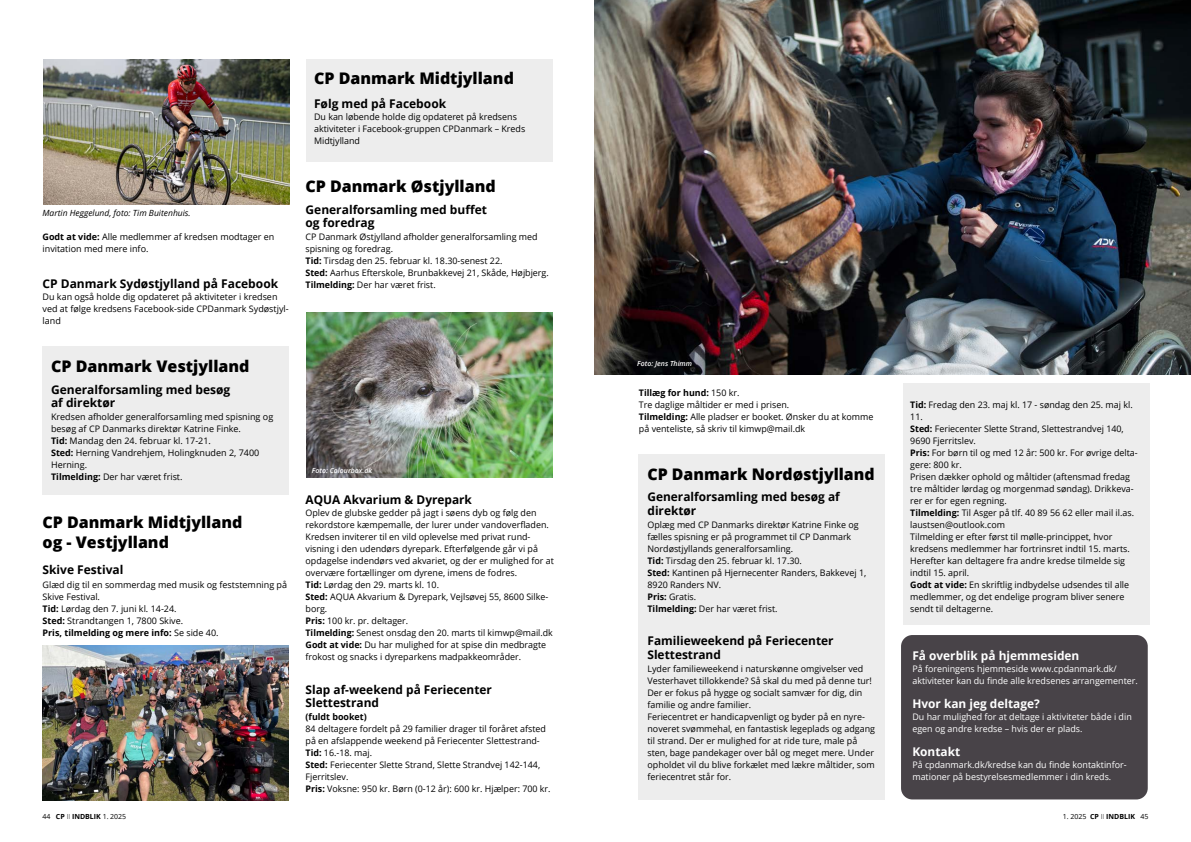
<style>
.page{position:relative;width:1191px;height:842px;background:#fff}
.page>*{position:absolute;margin:0;border:0;box-sizing:border-box;transform-origin:0 0}
.t1{font:800 16px "Open Sans";color:#000}
.t2{font:800 16px/20px "Open Sans";color:#000}
.t3{font:700 12px/13px "Open Sans";color:#000}
.t4{font:700 12px "Open Sans";color:#fff}
.t5{font:9px/12px "Open Sans";color:#000}
.t6{font:9px/12px "Open Sans";color:#fff}
.t7{font:700 9px "Open Sans";color:#000}
.t8{font:italic 8.5px "Open Sans";color:#000}
.t9{font:700 7px "Open Sans";color:#000}
.t10{font:italic 600 7px "Open Sans";color:#fff}
.s1{font-weight:700}
.s2{font-weight:400}
.s3{font-weight:300}
</style>
<div class="page">
<div style="left:638px;top:454px;width:246px;height:345px;background:#ededed"></div>
<img style="left:43px;top:59px;width:246px;height:146px">
<div style="left:43px;top:346px;width:246px;height:149px;background:#ededed"></div>
<div style="left:306px;top:60px;width:247px;height:102px;background:#ededed"></div>
<div style="left:902px;top:383px;width:247px;height:242px;background:#ededed"></div>
<img style="left:43px;top:646px;width:245px;height:154px">
<img style="left:307px;top:313px;width:245px;height:164px">
<img style="left:595px;top:0;width:596px;height:374px">
<div style="left:901px;top:635px;width:246px;height:164px;background:#484348;border-radius:11px"></div>
<p class="t8" style="left:43px;top:207px;width:150px">Martin Heggelund, foto: Tim Buitenhuis.</p>
<p class="t5" style="left:43px;top:231px;width:233px"><span class="s1">Godt at vide:</span> Alle medlemmer af kredsen modtager en invitation med mere info.</p>
<h2 class="t3" style="left:43px;top:277px;width:237px">CP Danmark Sydøstjylland på Facebook</h2>
<p class="t5" style="left:43px;top:291px;width:248px">Du kan også holde dig opdateret på aktiviteter i kredsen ved at følge kredsens Facebook-side CPDanmark Sydøstjyl&shy;land</p>
<h1 class="t1" style="left:51px;top:354px;width:200px">CP Danmark Vestjylland</h1>
<h2 class="t3" style="left:51px;top:383px;width:181px">Generalforsamling med besøg af direktør</h2>
<p class="t5" style="left:51px;top:411px;width:224px">Kredsen afholder generalforsamling med spisning og besøg af CP Danmarks direktør Katrine Finke.<br><span class="s1">Tid:</span> Mandag den 24. februar kl. 17-21.<br><span class="s1">Sted:</span> Herning Vandrehjem, Holingknuden 2, 7400<br>Herning.<br><span class="s1">Tilmelding:</span> Der har været frist.</p>
<h1 class="t2" style="left:43px;top:511px;width:201px">CP Danmark Midtjylland og - Vestjylland</h1>
<h2 class="t3" style="left:43px;top:563px;width:83px">Skive Festival</h2>
<p class="t5" style="left:43px;top:579px;width:246px">Glæd dig til en sommerdag med musik og feststemning på Skive Festival.<br><span class="s1">Tid:</span> Lørdag den 7. juni kl. 14-24.<br><span class="s1">Sted:</span> Strandtangen 1, 7800 Skive.<br><span class="s1">Pris, tilmelding og mere info:</span> Se side 40.</p>
<h1 class="t1" style="left:314px;top:66px;width:201px">CP Danmark Midtjylland</h1>
<h2 class="t3" style="left:314px;top:97px;width:134px">Følg med på Facebook</h2>
<p class="t5" style="left:314px;top:111px;width:213px">Du kan løbende holde dig opdateret på kredsens aktiviteter i Facebook-gruppen CPDanmark – Kreds<br>Midtjylland</p>
<h1 class="t1" style="left:305px;top:174px;width:192px">CP Danmark Østjylland</h1>
<h2 class="t3" style="left:305px;top:203px;width:183px">Generalforsamling med buffet og foredrag</h2>
<p class="t5" style="left:305px;top:231px;width:245px">CP Danmark Østjylland afholder generalforsamling med spisning og foredrag.<br><span class="s1">Tid:</span> Tirsdag den 25. februar kl. 18.30-senest 22.<br><span class="s1">Sted:</span> Aarhus Efterskole, Brunbakkevej 21, Skåde, Højbjerg.<br><span class="s1">Tilmelding:</span> Der har været frist.</p>
<p class="t10" style="left:312px;top:466px;width:62px">Foto: Colourbox.dk</p>
<h2 class="t3" style="left:305px;top:493px;width:168px">AQUA Akvarium &amp; Dyrepark</h2>
<p class="t5" style="left:305px;top:507px;width:250px">Oplev de glubske gedder på jagt i søens dyb og følg den rekordstore kæmpemalle, der lurer under vandoverfladen.<br>Kredsen inviterer til en vild oplevelse med privat rund&shy;visning i den udendørs dyrepark. Efterfølgende går vi på opdagelse indendørs ved akvariet, og der er mulighed for at overvære fortællinger om dyrene, imens de fodres.<br><span class="s1">Tid:</span> Lørdag den 29. marts kl. 10.<br><span class="s1">Sted:</span> AQUA Akvarium &amp; Dyrepark, Vejlsøvej 55, 8600 Silke&shy;borg.<br><span class="s1">Pris:</span> 100 kr. pr. deltager.<br><span class="s1">Tilmelding:</span> Senest onsdag den 20. marts til kimwp@mail.dk <span class="s1">Godt at vide:</span> Du har mulighed for at spise din medbragte frokost og snacks i dyreparkens madpakkeområder.</p>
<h2 class="t3" style="left:305px;top:683px;width:188px">Slap af-weekend på Feriecenter<br>Slettestrand</h2>
<p class="t7" style="left:305px;top:710px;width:63px">(fuldt booket)</p>
<p class="t5" style="left:305px;top:723px;width:247px">84 deltagere fordelt på 29 familier drager til foråret afsted på en afslappende weekend på Feriecenter Slettestrand-<span class="s1">Tid:</span> 16.-18. maj.<br><span class="s1">Sted:</span> Feriecenter Slette Strand, Slette Strandvej 142-144, Fjerritslev.<br><span class="s1">Pris:</span> Voksne: 950 kr. Børn (0-12 år): 600 kr. Hjælper: 700 kr.</p>
<p class="t10" style="left:637px;top:359px;width:56px">Foto: Jens Thimm</p>
<p class="t5" style="left:639px;top:387px;width:236px"><span class="s1">Tillæg for hund:</span> 150 kr.<br>Tre daglige måltider er med i prisen.<br><span class="s1">Tilmelding:</span> Alle pladser er booket. Ønsker du at komme på venteliste, så skriv til kimwp@mail.dk</p>
<h1 class="t1" style="left:647px;top:462px;width:229px">CP Danmark Nordøstjylland</h1>
<h2 class="t3" style="left:647px;top:489px;width:194px;line-height:14px">Generalforsamling med besøg af direktør</h2>
<p class="t5" style="left:647px;top:519px;width:220px">Oplæg med CP Danmarks direktør Katrine Finke og fælles spisning er på programmet til CP Danmark Nordøstjyllands generalforsamling.<br><span class="s1">Tid:</span> Tirsdag den 25. februar kl. 17.30.<br><span class="s1">Sted:</span> Kantinen på Hjernecenter Randers, Bakkevej 1, 8920 Randers NV.<br><span class="s1">Pris:</span> Gratis.<br><span class="s1">Tilmelding:</span> Der har været frist.</p>
<h2 class="t3" style="left:647px;top:633px;width:188px;line-height:14px">Familieweekend på Feriecenter<br>Slettestrand</h2>
<p class="t5" style="left:647px;top:663px;width:229px">Lyder familieweekend i naturskønne omgivelser ved Vesterhavet tillokkende? Så skal du med på denne tur!<br>Der er fokus på hygge og socialt samvær for dig, din familie og andre familier.<br>Feriecentret er handicapvenligt og byder på en nyre&shy;noveret svømmehal, en fantastisk legeplads og adgang til strand. Der er mulighed for at ride ture, male på sten, bage pandekager over bål og meget mere. Under opholdet vil du blive forkælet med lækre måltider, som feriecentret står for.</p>
<p class="t5" style="left:910px;top:399px;width:229px"><span class="s1">Tid:</span> Fredag den 23. maj kl. 17 - søndag den 25. maj kl.<br>11.<br><span class="s1">Sted:</span> Feriecenter Slette Strand, Slettestrandvej 140, 9690 Fjerritslev.<br><span class="s1">Pris:</span> For børn til og med 12 år: 500 kr. For øvrige delta&shy;gere: 800 kr.<br>Prisen dækker ophold og måltider (aftensmad fredag tre måltider lørdag og morgenmad søndag). Drikkeva&shy;rer er for egen regning.<br><span class="s1">Tilmelding:</span> Til Asger på tlf. 40 89 56 62 eller mail il.as. laustsen@outlook.com<br>Tilmelding er efter først til mølle-princippet, hvor kredsens medlemmer har fortrinsret indtil 15. marts.<br>Herefter kan deltagere fra andre kredse tilmelde sig indtil 15. april.<br><span class="s1">Godt at vide:</span> En skriftlig indbydelse udsendes til alle medlemmer, og det endelige program bliver senere sendt til deltagerne.</p>
<h2 class="t4" style="left:912px;top:647px;width:168px">Få overblik på hjemmesiden</h2>
<p class="t6" style="left:912px;top:663px;width:227px">På foreningens hjemmeside www.cpdanmark.dk/ aktiviteter kan du finde alle kredsenes arrangementer.</p>
<h2 class="t4" style="left:912px;top:695px;width:129px">Hvor kan jeg deltage?</h2>
<p class="t6" style="left:912px;top:711px;width:221px">Du har mulighed for at deltage i aktiviteter både i din egen og andre kredse – hvis der er plads.</p>
<h2 class="t4" style="left:912px;top:743px;width:49px">Kontakt</h2>
<p class="t6" style="left:912px;top:759px;width:216px">På cpdanmark.dk/kredse kan du finde kontaktinfor&shy;mationer på bestyrelsesmedlemmer i din kreds.</p>
<p class="t9" style="left:43px;top:811px;width:85px"><span class="s2">44</span> CP <span class="s3">II</span> INDBLIK <span class="s2">1. 2025</span></p>
<p class="t9" style="left:1062px;top:811px;width:87px"><span class="s2">1. 2025</span> CP <span class="s3">II</span> INDBLIK <span class="s2">45</span></p>
</div>
